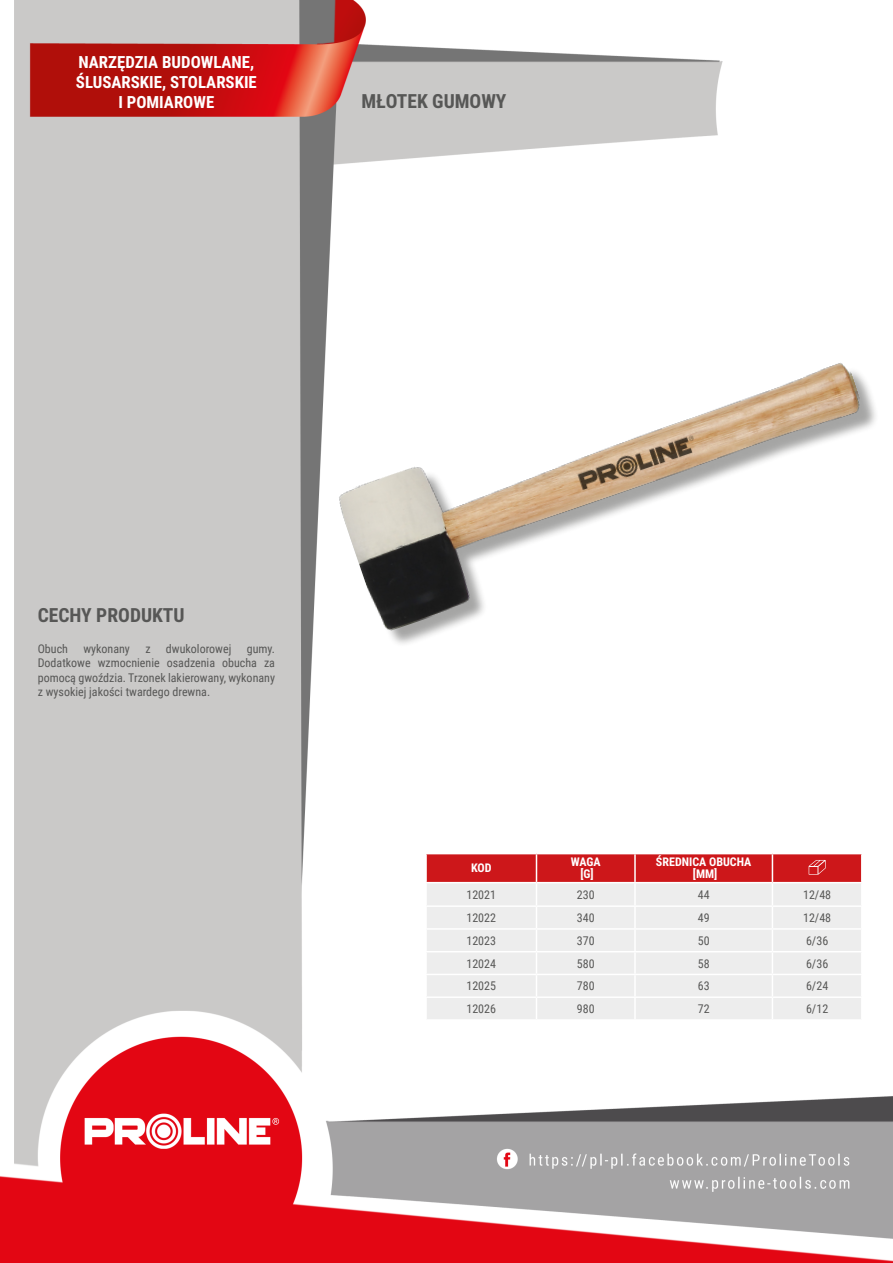
<style>
.page{position:relative;width:893px;height:1263px;background:#fff}
.page>*{position:absolute;margin:0;border:0;box-sizing:border-box;transform-origin:0 0}
.MateriaĹ__CECHY{font:700 19.5px "Roboto Condensed";color:#575756}
.Lewo_bez_dzielenia{font:700 19.5px "Roboto Condensed";color:#575756}
.NagĹ_Ăłwek{font:700 16.8px/20.1px "Roboto Condensed";color:#fff;text-align:center}
.Opisy{font:12px/14.4px "Roboto Condensed";color:#575756;text-align:justify}
.Center{font:12px "Roboto Condensed";color:#575756}
.Indeks{font:12px "Roboto Condensed";color:#575756}
.Ĺšrodek_bez_dzieleni{font:700 12px "Roboto Condensed";color:#fff}
.Ĺšrodek__wymuszenie{font:700 12px "Roboto Condensed";color:#fff}
.Tabelka_nagĹ_Ăłwek{font:700 12px "Roboto Condensed";color:#fff}
</style>
<div class="page">
<img style="left:0;top:0;width:893px;height:1263px">
<div style="left:343px;top:367px;width:536px;height:281px;background:#fff"></div>
<img style="left:335px;top:324px;width:547px;height:309px">
<hr style="left:425px;top:854px;width:2px;height:28px;background:#fff">
<hr style="left:425px;top:883px;width:2px;height:22px;background:#fff">
<hr style="left:425px;top:907px;width:2px;height:21px;background:#fff">
<hr style="left:425px;top:930px;width:2px;height:21px;background:#fff">
<hr style="left:425px;top:952px;width:2px;height:22px;background:#fff">
<hr style="left:425px;top:975px;width:2px;height:21px;background:#fff">
<hr style="left:425px;top:998px;width:2px;height:21px;background:#fff">
<hr style="left:772px;top:853px;width:91px;height:1px;background:#fff">
<hr style="left:425px;top:853px;width:111px;height:1px;background:#fff">
<hr style="left:425px;top:882px;width:111px;height:1px;background:#fff">
<hr style="left:772px;top:882px;width:91px;height:1px;background:#fff">
<hr style="left:425px;top:905px;width:111px;height:2px;background:#fff">
<hr style="left:772px;top:905px;width:91px;height:2px;background:#fff">
<hr style="left:425px;top:928px;width:111px;height:2px;background:#fff">
<hr style="left:772px;top:928px;width:91px;height:2px;background:#fff">
<hr style="left:425px;top:951px;width:111px;height:1px;background:#fff">
<hr style="left:772px;top:951px;width:91px;height:1px;background:#fff">
<hr style="left:425px;top:974px;width:111px;height:1px;background:#fff">
<hr style="left:772px;top:974px;width:91px;height:1px;background:#fff">
<hr style="left:425px;top:996px;width:111px;height:2px;background:#fff">
<hr style="left:772px;top:996px;width:91px;height:2px;background:#fff">
<hr style="left:425px;top:1019px;width:111px;height:2px;background:#fff">
<hr style="left:536px;top:1019px;width:99px;height:2px;background:#fff">
<hr style="left:635px;top:1019px;width:137px;height:2px;background:#fff">
<hr style="left:772px;top:1019px;width:91px;height:2px;background:#fff">
<svg style="left:426px;top:853px;width:436px;height:166px"></svg>
<p class="NagĹ_Ăłwek" style="left:76px;top:51px;width:182px">NARZĘDZIA BUDOWLANE,<br>ŚLUSARSKIE, STOLARSKIE<br>I POMIAROWE</p>
<p class="Lewo_bez_dzielenia" style="left:361px;top:88px;width:147px">MŁOTEK GUMOWY</p>
<p class="MateriaĹ__CECHY" style="left:38px;top:601px;width:148px">CECHY PRODUKTU</p>
<p class="Opisy" style="left:38px;top:641px;width:32px">Obuch</p>
<p class="Opisy" style="left:83px;top:641px;width:48px">wykonany</p>
<p class="Opisy" style="left:145px;top:641px;width:7px">z</p>
<p class="Opisy" style="left:166px;top:641px;width:67px">dwukolorowej</p>
<p class="Opisy" style="left:38px;top:641px;width:239px;text-indent:209px">gumy.<br>Dodatkowe wzmocnienie osadzenia obucha za pomocą gwoździa. Trzonek lakierowany, wykonany z wysokiej jakości twardego drewna.</p>
<p class="Tabelka_nagĹ_Ăłwek" style="left:471px;top:860px;width:22px">KOD</p>
<p class="Ĺšrodek_bez_dzieleni" style="left:571px;top:854px;width:31px">WAGA</p>
<p class="Ĺšrodek__wymuszenie" style="left:580px;top:866px;width:15px">[G]</p>
<p class="Ĺšrodek_bez_dzieleni" style="left:656px;top:854px;width:97px">ŚREDNICA OBUCHA</p>
<p class="Ĺšrodek__wymuszenie" style="left:693px;top:866px;width:26px">[MM]</p>
<p class="Indeks" style="left:466px;top:886px;width:31px">12021</p>
<p class="Center" style="left:577px;top:886px;width:19px">230</p>
<p class="Center" style="left:698px;top:886px;width:13px">44</p>
<p class="Center" style="left:803px;top:886px;width:30px">12/48</p>
<p class="Indeks" style="left:466px;top:909px;width:31px">12022</p>
<p class="Center" style="left:577px;top:909px;width:19px">340</p>
<p class="Center" style="left:698px;top:909px;width:13px">49</p>
<p class="Center" style="left:803px;top:909px;width:30px">12/48</p>
<p class="Indeks" style="left:466px;top:932px;width:31px">12023</p>
<p class="Center" style="left:577px;top:932px;width:19px">370</p>
<p class="Center" style="left:698px;top:932px;width:13px">50</p>
<p class="Center" style="left:806px;top:932px;width:24px">6/36</p>
<p class="Indeks" style="left:466px;top:955px;width:31px">12024</p>
<p class="Center" style="left:577px;top:955px;width:19px">580</p>
<p class="Center" style="left:698px;top:955px;width:13px">58</p>
<p class="Center" style="left:806px;top:955px;width:24px">6/36</p>
<p class="Indeks" style="left:466px;top:978px;width:31px">12025</p>
<p class="Center" style="left:577px;top:978px;width:19px">780</p>
<p class="Center" style="left:698px;top:978px;width:13px">63</p>
<p class="Center" style="left:806px;top:978px;width:24px">6/24</p>
<p class="Indeks" style="left:466px;top:1000px;width:31px">12026</p>
<p class="Center" style="left:577px;top:1000px;width:19px">980</p>
<p class="Center" style="left:698px;top:1000px;width:13px">72</p>
<p class="Center" style="left:806px;top:1000px;width:24px">6/12</p>
</div>
